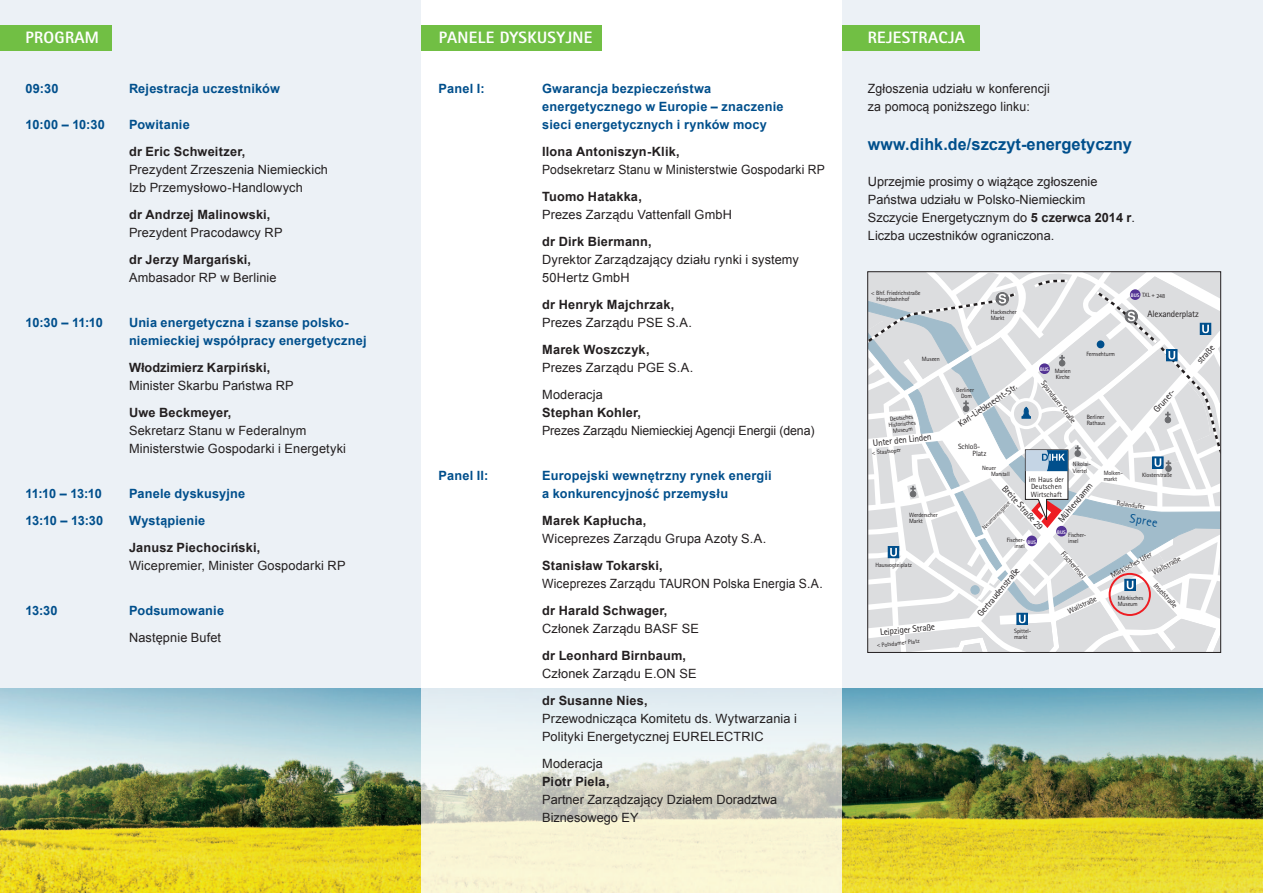
<style>
.page{position:relative;width:1263px;height:893px;background:#fff}
.page>*{position:absolute;margin:0;border:0;box-sizing:border-box;transform-origin:0 0}
.t1{font:800 16.5px "Agfa Rotis Sans Serif";letter-spacing:.02em;color:#fff}
.t2{font:700 16.5px "Arial";color:#004f8c}
.t3{font:12.75px/18px "Arial";letter-spacing:.01em;color:#231f20}
.t4{font:700 12.75px/18px "Arial";letter-spacing:.015em;color:#004f8c}
.t5{font:700 12.75px "Arial";letter-spacing:.015em;color:#231f20}
.t6{font:12.75px "Arial";letter-spacing:.01em;color:#231f20;scale:.95 1}
.t7{font:12.75px "Arial";letter-spacing:-.01em;color:#231f20}
.t8{font:12.45px "Agfa Rotis Sans Serif";color:#004f8c}
.t9{font:9.3px "Agfa Rotis Sans Serif";letter-spacing:-.02em;color:#231f20}
.t10{font:7.8px "Agfa Rotis Sans Serif";color:#231f20}
.t11{font:7.65px "Agfa Rotis Sans Serif";color:#231f20}
.t12{font:7.5px/7.5px "Agfa Rotis Sans Serif";color:#231f20}
.t13{font:7.5px/7.4px "Agfa Rotis Sans Serif";letter-spacing:-.02em;color:#231f20}
.t14{font:6.9px "Agfa Rotis Sans Serif";color:#231f20}
.t15{font:6.15px/6.1px "Agfa Rotis Sans Serif";letter-spacing:-.02em;color:#231f20}
.t16{font:800 5.1px "Agfa Rotis Sans Serif";color:#fff}
.s1{font-weight:700}
</style>
<div class="page">
<div style="left:0;top:0;width:421px;height:688px;background:#ecf1f6"></div>
<div style="left:842px;top:0;width:421px;height:688px;background:#ecf1f6"></div>
<img style="left:0;top:688px;width:1263px;height:205px">
<div style="left:0;top:26px;width:112px;height:25px;background:#71bf44"></div>
<div style="left:421px;top:26px;width:181px;height:25px;background:#71bf44"></div>
<div style="left:842px;top:26px;width:137px;height:25px;background:#71bf44"></div>
<svg style="left:867px;top:271px;width:354px;height:382px;background:#dbdee1"></svg>
<p class="t1" style="left:26px;top:27px;width:75px">PROGRAM</p>
<p class="t1" style="left:439px;top:27px;width:155px">PANELE DYSKUSYJNE</p>
<p class="t4" style="left:439px;top:80px;width:48px">Panel I:</p>
<p class="t4" style="left:542px;top:80px;width:243px">Gwarancja bezpieczeństwa energetycznego w Europie – znaczenie sieci energetycznych i rynków mocy</p>
<p class="t5" style="left:542px;top:143px;width:139px">Ilona Antoniszyn-Klik,</p>
<p class="t6" style="left:542px;top:161px;width:299px">Podsekretarz Stanu w Ministerstwie Gospodarki RP</p>
<p class="t5" style="left:542px;top:188px;width:101px">Tuomo Hatakka,</p>
<p class="t3" style="left:542px;top:205px;width:191px">Prezes Zarządu Vattenfall GmbH</p>
<p class="t5" style="left:542px;top:233px;width:111px">dr Dirk Biermann,</p>
<p class="t3" style="left:542px;top:250px;width:258px">Dyrektor Zarządzający działu rynki i systemy<br>50Hertz GmbH</p>
<p class="t5" style="left:542px;top:296px;width:134px">dr Henryk Majchrzak,</p>
<p class="t3" style="left:542px;top:313px;width:151px">Prezes Zarządu PSE S.A.</p>
<p class="t5" style="left:542px;top:341px;width:109px">Marek Woszczyk,</p>
<p class="t3" style="left:542px;top:354px;width:153px;line-height:27px">Prezes Zarządu PGE S.A.<br>Moderacja</p>
<p class="t5" style="left:542px;top:404px;width:101px">Stephan Kohler,</p>
<p class="t7" style="left:542px;top:422px;width:274px">Prezes Zarządu Niemieckiej Agencji Energii (dena)</p>
<p class="t4" style="left:439px;top:467px;width:51px">Panel II:</p>
<p class="t4" style="left:542px;top:467px;width:231px">Europejski wewnętrzny rynek energii a konkurencyjność przemysłu</p>
<p class="t5" style="left:542px;top:512px;width:106px">Marek Kapłucha,</p>
<p class="t3" style="left:542px;top:529px;width:226px">Wiceprezes Zarządu Grupa Azoty S.A.</p>
<p class="t5" style="left:542px;top:557px;width:122px">Stanisław Tokarski,</p>
<p class="t6" style="left:542px;top:575px;width:297px">Wiceprezes Zarządu TAURON Polska Energia S.A.</p>
<p class="t5" style="left:542px;top:602px;width:127px">dr Harald Schwager,</p>
<p class="t3" style="left:542px;top:619px;width:158px">Członek Zarządu BASF SE</p>
<p class="t5" style="left:542px;top:647px;width:145px">dr Leonhard Birnbaum,</p>
<p class="t3" style="left:542px;top:664px;width:156px">Członek Zarządu E.ON SE</p>
<p class="t5" style="left:542px;top:692px;width:107px">dr Susanne Nies,</p>
<p class="t3" style="left:542px;top:709px;width:256px">Przewodnicząca Komitetu ds. Wytwarzania i<br>Polityki Energetycznej EURELECTRIC</p>
<p class="t3" style="left:542px;top:754px;width:62px">Moderacja</p>
<p class="t5" style="left:542px;top:773px;width:69px">Piotr Piela,</p>
<p class="t3" style="left:542px;top:790px;width:237px">Partner Zarządzający Działem Doradztwa<br>Biznesowego EY</p>
<p class="t4" style="left:26px;top:80px;width:34px">09:30</p>
<p class="t4" style="left:129px;top:80px;width:152px">Rejestracja uczestników</p>
<p class="t4" style="left:26px;top:116px;width:81px">10:00 – 10:30</p>
<p class="t4" style="left:129px;top:116px;width:62px">Powitanie</p>
<p class="t5" style="left:129px;top:143px;width:118px">dr Eric Schweitzer,</p>
<p class="t3" style="left:129px;top:160px;width:200px">Prezydent Zrzeszenia Niemieckich<br>Izb Przemysłowo-Handlowych</p>
<p class="t5" style="left:129px;top:206px;width:143px">dr Andrzej Malinowski,</p>
<p class="t3" style="left:129px;top:223px;width:155px">Prezydent Pracodawcy RP</p>
<p class="t5" style="left:129px;top:251px;width:124px">dr Jerzy Margan´ski,</p>
<p class="t3" style="left:129px;top:268px;width:149px">Ambasador RP w Berlinie</p>
<p class="t4" style="left:26px;top:314px;width:79px">10:30 – 11:10</p>
<p class="t4" style="left:129px;top:314px;width:239px">Unia energetyczna i szanse polsko&shy;niemieckiej współpracy energetycznej</p>
<p class="t5" style="left:129px;top:359px;width:143px">Włodzimierz Karpin´ski,</p>
<p class="t3" style="left:129px;top:376px;width:166px">Minister Skarbu Pan´stwa RP</p>
<p class="t5" style="left:129px;top:404px;width:104px">Uwe Beckmeyer,</p>
<p class="t3" style="left:129px;top:421px;width:219px">Sekretarz Stanu w Federalnym<br>Ministerstwie Gospodarki i Energetyki</p>
<p class="t4" style="left:26px;top:485px;width:78px">11:10 – 13:10</p>
<p class="t4" style="left:129px;top:485px;width:118px">Panele dyskusyjne</p>
<p class="t4" style="left:26px;top:512px;width:79px">13:10 – 13:30</p>
<p class="t4" style="left:129px;top:512px;width:78px">Wystąpienie</p>
<p class="t5" style="left:129px;top:539px;width:133px">Janusz Piechocin´ski,</p>
<p class="t3" style="left:129px;top:556px;width:218px">Wicepremier, Minister Gospodarki RP</p>
<p class="t4" style="left:26px;top:602px;width:34px">13:30</p>
<p class="t4" style="left:129px;top:602px;width:97px">Podsumowanie</p>
<p class="t3" style="left:129px;top:628px;width:93px">Następnie Bufet</p>
<p class="t1" style="left:868px;top:27px;width:99px">REJESTRACJA</p>
<p class="t3" style="left:868px;top:79px;width:183px">Zgłoszenia udziału w konferencji za pomocą poniższego linku:</p>
<p class="t2" style="left:868px;top:133px;width:266px">www.dihk.de/szczyt-energetyczny</p>
<p class="t3" style="left:868px;top:172px;width:269px">Uprzejmie prosimy o wiążące zgłoszenie Państwa udziału w Polsko-Niemieckim Szczycie Energetycznym do <span class="s1">5 czerwca 2014 r</span>.<br>Liczba uczestników ograniczona.</p>
<p class="t15" style="left:876px;top:290px;width:46px;text-indent:-5px">&lt; Bhf. Friedrichstraße<br>Hauptbahnhof</p>
<p class="t15" style="left:922px;top:356px;width:20px">Museen</p>
<p class="t15" style="left:888px;top:416px;width:29px;text-align:center;rotate:-6deg">Deutsches<br>Historisches<br>Museum</p>
<p class="t9" style="left:872px;top:437px;width:61px;rotate:-6deg">Unter den Linden</p>
<p class="t15" style="left:872px;top:450px;width:31px;rotate:-6deg">&lt; Staatsoper</p>
<p class="t15" style="left:909px;top:512px;width:30px">Werderscher<br>Markt</p>
<p class="t15" style="left:875px;top:561px;width:38px">Hausvogteiplatz</p>
<p class="t9" style="left:879px;top:627px;width:57px;rotate:-6deg">Leipziger Straße</p>
<p class="t15" style="left:877px;top:642px;width:44px;rotate:-6deg">&lt; Potsdamer Platz</p>
<p class="t15" style="left:1142px;top:292px;width:25px">TXL + 248</p>
<p class="t16" style="left:1131px;top:292px;width:10px">BUS</p>
<p class="t15" style="left:991px;top:309px;width:27px">Hackescher<br>Markt</p>
<p class="t9" style="left:1147px;top:308px;width:53px">Alexanderplatz</p>
<p class="t9" style="left:956px;top:420px;width:70px;rotate:-34deg">Karl-Liebknecht-Str.</p>
<p class="t15" style="left:956px;top:387px;width:19px;text-align:center">Berliner<br>Dom</p>
<p class="t16" style="left:1040px;top:366px;width:10px">BUS</p>
<p class="t15" style="left:1055px;top:368px;width:18px">Marien<br>Kirche</p>
<p class="t11" style="left:1046px;top:379px;width:53px;rotate:52deg">Spandauer Straße</p>
<p class="t15" style="left:1086px;top:350px;width:30px">Fernsehturm</p>
<p class="t15" style="left:1087px;top:414px;width:20px">Berliner<br>Rathaus</p>
<p class="t9" style="left:1151px;top:407px;width:29px;rotate:-48deg">Gruner-</p>
<p class="t13" style="left:972px;top:443px;width:15px;text-indent:-14px">Schloß-<br>Platz</p>
<p class="t15" style="left:991px;top:465px;width:20px;text-indent:-9px">Neuer<br>Marstall</p>
<p class="t15" style="left:1073px;top:461px;width:20px">Nikolai-<br>Viertel</p>
<p class="t12" style="left:1029px;top:475px;width:37px">im Haus der<br>Deutschen<br>Wirtschaft</p>
<p class="t9" style="left:1056px;top:517px;width:50px;rotate:-50deg">Mühlendamm</p>
<p class="t9" style="left:1008px;top:483px;width:58px;rotate:48deg">Breite Straße 29</p>
<p class="t15" style="left:981px;top:526px;width:38px;rotate:-45deg">Neumannsgasse</p>
<p class="t15" style="left:1007px;top:537px;width:20px;text-align:right">Fischer&shy;insel</p>
<p class="t15" style="left:1068px;top:532px;width:20px">Fischer&shy;insel</p>
<p class="t16" style="left:1057px;top:529px;width:10px">BUS</p>
<p class="t16" style="left:1027px;top:539px;width:10px">BUS</p>
<p class="t15" style="left:1104px;top:470px;width:21px">Molken&shy;markt</p>
<p class="t15" style="left:1142px;top:472px;width:31px">Klosterstraße</p>
<p class="t14" style="left:1117px;top:499px;width:30px;rotate:8deg">Rolandufer</p>
<p class="t8" style="left:1131px;top:511px;width:30px;rotate:11deg">Spree</p>
<p class="t9" style="left:975px;top:612px;width:62px;rotate:-50deg">Gertraudenstraße</p>
<p class="t15" style="left:1014px;top:627px;width:19px">Spittel&shy;markt</p>
<p class="t11" style="left:1066px;top:549px;width:35px;rotate:49deg">Fischerinsel</p>
<p class="t10" style="left:1066px;top:607px;width:32px;rotate:-24deg">Wallstraße</p>
<p class="t10" style="left:1109px;top:572px;width:48px;rotate:-29deg">Märkisches Ufer</p>
<p class="t10" style="left:1151px;top:568px;width:32px;rotate:-27deg">Wallstraße</p>
<p class="t15" style="left:1118px;top:595px;width:27px">Märkisches<br>Museum</p>
<p class="t11" style="left:1158px;top:581px;width:33px;rotate:48deg">Inselstraße</p>
<p class="t9" style="left:1194px;top:359px;width:23px;rotate:-48deg">straße</p>
</div>
